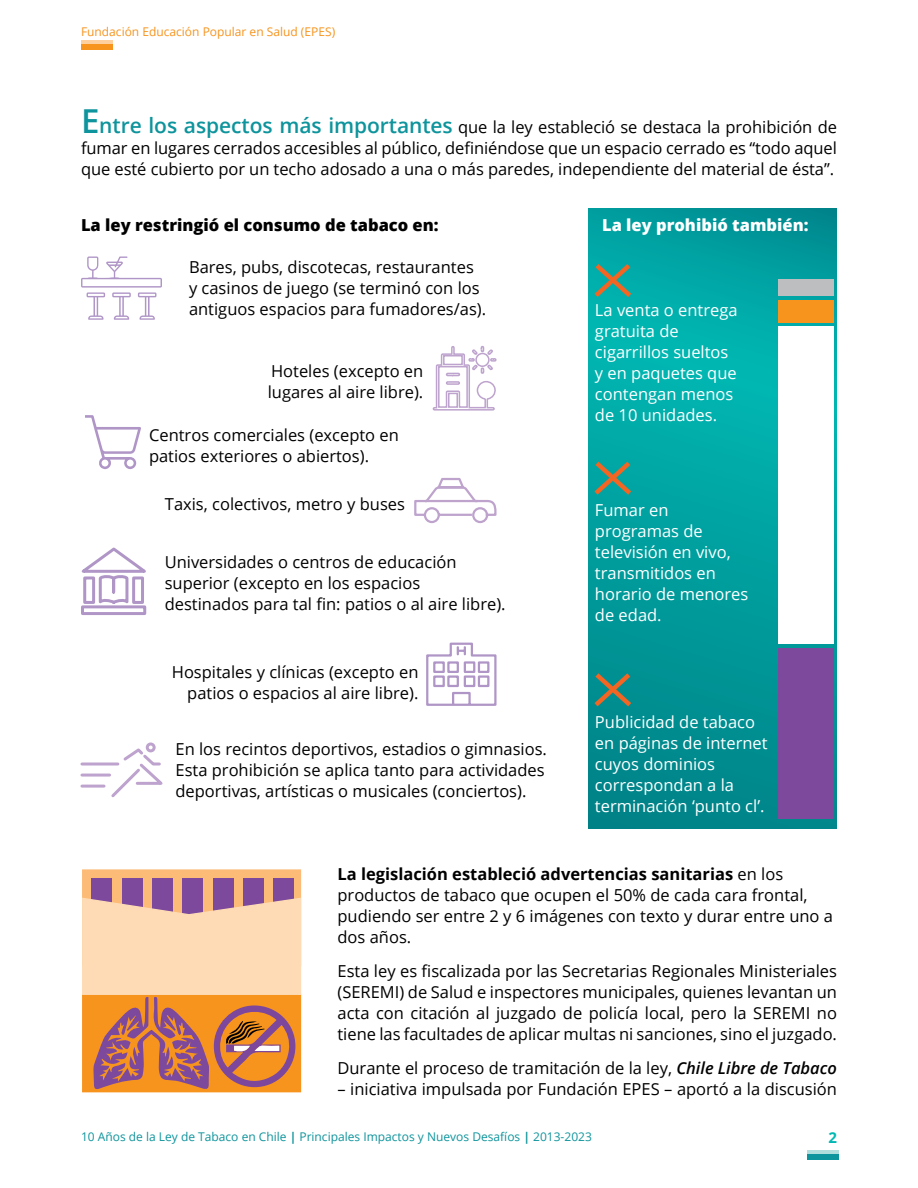
<style>
.page{position:relative;width:918px;height:1188px;background:#fff}
.page>*{position:absolute;margin:0;border:0;box-sizing:border-box;transform-origin:0 0}
.t1{font:16.5px/21px "Open Sans";color:#000}
.t2{font:16.5px/21px "Open Sans";color:#fff}
.t3{font:800 16.5px "Open Sans";color:#000}
.t4{font:800 16.5px "Open Sans";color:#fff}
.t5{font:700 15px "Open Sans";color:#02b8b3}
.t6{font:12px "Open Sans";color:#0e949c}
.t7{font:12px "Open Sans";color:#f7941e}
.s1{font-weight:600;font-size:33px;color:#0e949c}
.s2{font-weight:600;font-size:21px;color:#0e949c}
.s3{font-weight:700}
.s4{font-weight:600;font-style:italic}
</style>
<div class="page">
<div style="left:807px;top:1154px;width:31px;height:6px;background:#0e949c"></div>
<hr style="left:807px;top:1150px;width:31px;height:3px;background:#b1dedc">
<div style="left:81px;top:45px;width:32px;height:5px;background:#f7941e"></div>
<hr style="left:81px;top:40px;width:32px;height:4px;background:#fed09e">
<div style="left:82px;top:869px;width:219px;height:98px;background:#fcbb76;border:1px solid #fcbb76"></div>
<div style="left:92px;top:879px;width:20px;height:63px;background:#7c499d"></div>
<div style="left:122px;top:879px;width:20px;height:63px;background:#7c499d"></div>
<div style="left:152px;top:879px;width:21px;height:63px;background:#7c499d"></div>
<div style="left:182px;top:879px;width:21px;height:63px;background:#7c499d"></div>
<div style="left:213px;top:879px;width:20px;height:63px;background:#7c499d"></div>
<div style="left:243px;top:879px;width:21px;height:63px;background:#7c499d"></div>
<div style="left:273px;top:879px;width:21px;height:63px;background:#7c499d"></div>
<svg style="left:589px;top:209px;width:248px;height:619px;background:#019e9e"></svg>
<svg style="left:81px;top:256px;width:81px;height:64px"></svg>
<svg style="left:85px;top:415px;width:56px;height:54px"></svg>
<svg style="left:81px;top:547px;width:66px;height:68px"></svg>
<svg style="left:426px;top:642px;width:71px;height:64px"></svg>
<svg style="left:414px;top:478px;width:83px;height:46px"></svg>
<svg style="left:432px;top:345px;width:65px;height:66px"></svg>
<svg style="left:80px;top:742px;width:83px;height:55px"></svg>
<div style="left:778px;top:648px;width:56px;height:171px;background:#7c499d"></div>
<div style="left:778px;top:326px;width:55px;height:317px;background:#fff"></div>
<div style="left:778px;top:300px;width:56px;height:22px;background:#f7941e"></div>
<div style="left:778px;top:279px;width:56px;height:16px;background:#bcbec0"></div>
<svg style="left:590px;top:259px;width:46px;height:43px;background:#2e9f90"></svg>
<svg style="left:590px;top:457px;width:46px;height:42px;background:#2f988a"></svg>
<svg style="left:590px;top:669px;width:46px;height:42px;background:#2f867b"></svg>
<div style="left:82px;top:994px;width:219px;height:98px;background:#f7941e"></div>
<svg style="left:82px;top:897px;width:220px;height:193px"></svg>
<p class="t7" style="left:81px;top:24px;width:256px">Fundación Educación Popular en Salud (EPES)</p>
<p class="t1" style="left:81px;top:116px;width:758px;text-align:justify"><span class="s1">E</span><span class="s2">ntre los aspectos más importantes</span> que la ley estableció se destaca la prohibición de fumar en lugares cerrados accesibles al público, definiéndose que un espacio cerrado es “todo aquel que esté cubierto por un techo adosado a una o más paredes, independiente del material de ésta”.</p>
<p class="t3" style="left:81px;top:213px;width:359px">La ley restringió el consumo de tabaco en:</p>
<p class="t4" style="left:602px;top:213px;width:208px">La ley prohibió también:</p>
<p class="t1" style="left:189px;top:256px;width:299px">Bares, pubs, discotecas, restaurantes y casinos de juego (se terminó con los antiguos espacios para fumadores/as).</p>
<p class="t2" style="left:595px;top:299px;width:144px">La venta o entrega gratuita de cigarrillos sueltos y en paquetes que contengan menos de 10 unidades.</p>
<p class="t1" style="left:268px;top:360px;width:157px">Hoteles (excepto en lugares al aire libre).</p>
<p class="t1" style="left:149px;top:424px;width:251px">Centros comerciales (excepto en patios exteriores o abiertos).</p>
<p class="t1" style="left:165px;top:493px;width:242px">Taxis, colectivos, metro y buses</p>
<p class="t2" style="left:595px;top:499px;width:155px">Fumar en programas de televisión en vivo, transmitidos en horario de menores de edad.</p>
<p class="t1" style="left:165px;top:551px;width:342px">Universidades o centros de educación superior (excepto en los espacios destinados para tal fin: patios o al aire libre).</p>
<p class="t1" style="left:172px;top:662px;width:248px;text-align:right">Hospitales y clínicas (excepto en patios o espacios al aire libre).</p>
<p class="t1" style="left:176px;top:738px;width:373px">En los recintos deportivos, estadios o gimnasios.<br>Esta prohibición se aplica tanto para actividades deportivas, artísticas o musicales (conciertos).</p>
<p class="t2" style="left:595px;top:711px;width:174px">Publicidad de tabaco en páginas de internet cuyos dominios correspondan a la terminación ‘punto cl’.</p>
<p class="t1" style="left:338px;top:863px;width:497px"><span class="s3">La legislación estableció advertencias sanitarias</span> en los productos de tabaco que ocupen el 50% de cada cara frontal, pudiendo ser entre 2 y 6 imágenes con texto y durar entre uno a dos años.</p>
<p class="t1" style="left:338px;top:960px;width:501px;text-align:justify">Esta ley es fiscalizada por las Secretarias Regionales Ministeriales (SEREMI) de Salud e inspectores municipales, quienes levantan un acta con citación al juzgado de policía local, pero la SEREMI no tiene las facultades de aplicar multas ni sanciones, sino el juzgado.</p>
<p class="t1" style="left:338px;top:1057px;width:501px">Durante el proceso de tramitación de la ley, <span class="s4">Chile Libre de Tabaco</span></p>
<p class="t1" style="left:338px;top:1078px;width:501px">– iniciativa impulsada por Fundación EPES – aportó a la discusión</p>
<p class="t6" style="left:81px;top:1128px;width:512px">10 Años de la Ley de Tabaco en Chile <span class="s3">|</span> Principales Impactos y Nuevos Desafíos <span class="s3">|</span> 2013-2023</p>
<p class="t5" style="left:828px;top:1127px;width:10px">2</p>
</div>
